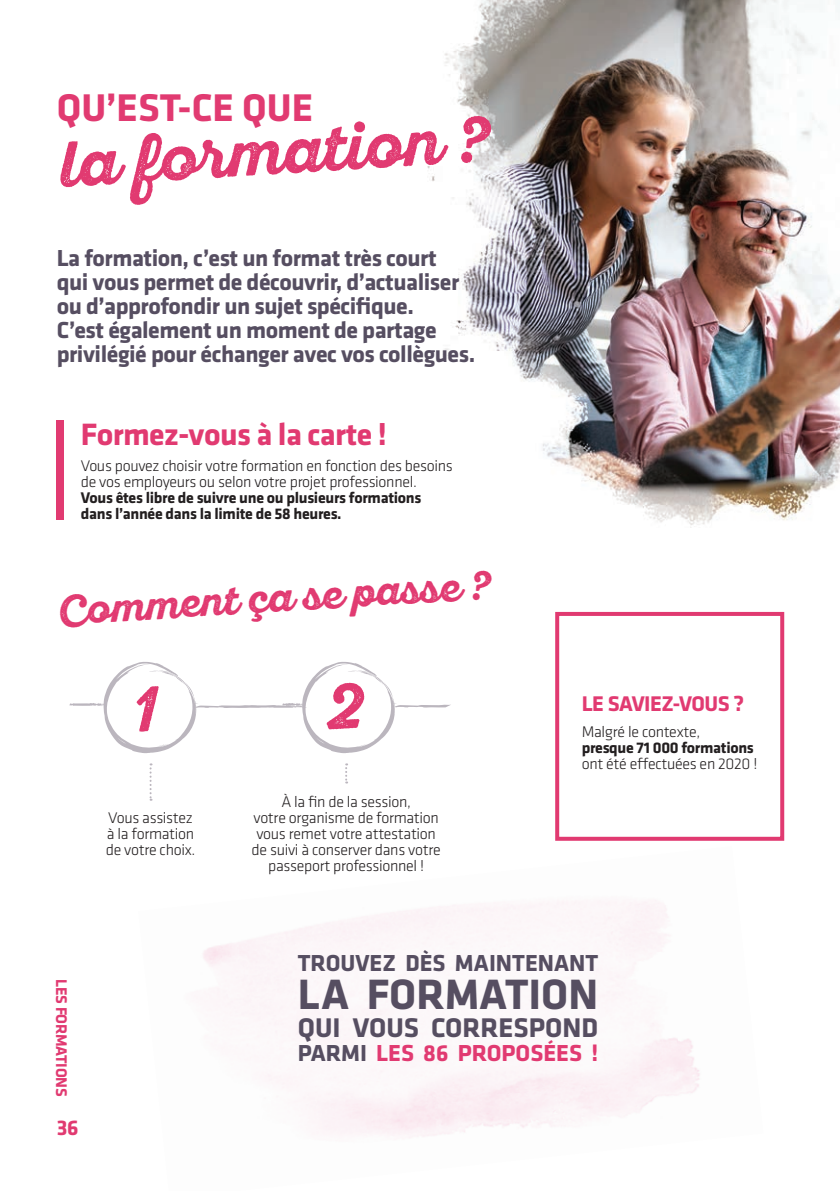
<style>
.page{position:relative;width:840px;height:1191px;background:#fff}
.page>*{position:absolute;margin:0;border:0;box-sizing:border-box;transform-origin:0 0}
.t1{font:700 64px "Sant Elia Rough";color:#e13a71}
.t2{font:700 44px "Klavika Basic";color:#564e61}
.t3{font:700 40px "Sant Elia Rough";color:#e13a71}
.t4{font:700 40px "Klavika Basic";color:#e13a71}
.t5{font:700 32px "Klavika Basic";letter-spacing:-.02em;color:#e13a71}
.t6{font:700 28px "Klavika Basic";color:#564e61}
.t7{font:700 24px/24px "Klavika Basic";letter-spacing:-.02em;color:#564e61}
.t8{font:700 24px "Klavika Basic";color:#564e61}
.t9{font:700 24px "Klavika Basic";color:#e13a71}
.t10{font:700 22px "Klavika Basic";letter-spacing:-.02em;color:#e13a71}
.t11{font:300 16px/16px "Klavika Basic";letter-spacing:-.02em;color:#231f20}
.t12{font:700 16px/16px "Klavika Basic";letter-spacing:-.02em;color:#231f20}
.t13{font:700 16px "Klavika Basic";letter-spacing:-.02em;color:#e13a71}
.s1{color:#564e61}
</style>
<div class="page">
<img style="left:404px;top:0;width:435px;height:528px">
<img style="left:780px;top:611px;width:5px;height:230px">
<div style="left:555px;top:612px;width:228px;height:228px;border:4px solid #e13a71"></div>
<svg style="left:149px;top:763px;width:2px;height:37px"></svg>
<svg style="left:345px;top:763px;width:2px;height:20px"></svg>
<div style="left:57px;top:420px;width:7px;height:100px;background:#e13a71"></div>
<svg style="left:69px;top:662px;width:382px;height:91px"></svg>
<h3 class="t4" style="left:57px;top:79px;width:258px">QU’EST-CE QUE</h3>
<h1 class="t1" style="left:57px;top:129px;width:432px;rotate:-4deg">la for mation ?</h1>
<h3 class="t7" style="left:57px;top:245px;width:420px">La formation, c’est un format très court<br>qui vous permet de découvrir, d’actualiser ou d’approfondir un sujet spécifique.<br>C’est également un moment de partage privilégié pour échanger avec vos collègues.</h3>
<h3 class="t5" style="left:81px;top:411px;width:307px">Formez-vous à la carte !</h3>
<p class="t11" style="left:81px;top:457px;width:373px">Vous pouvez choisir votre formation en fonction des besoins de vos employeurs ou selon votre projet professionnel.</p>
<p class="t12" style="left:81px;top:488px;width:342px">Vous êtes libre de suivre une ou plusieurs formations dans l’année dans la limite de 58 heures.</p>
<h3 class="t3" style="left:57px;top:589px;width:434px;rotate:-4deg">Comment ça se passe ?</h3>
<p class="t11" style="left:106px;top:809px;width:91px">Vous assistez à la formation de votre choix.</p>
<p class="t11" style="left:251px;top:793px;width:190px;text-align:center">À la fin de la session,<br>votre organisme de formation vous remet votre attestation de suivi à conserver dans votre passeport professionnel !</p>
<h3 class="t10" style="left:581px;top:687px;width:164px">LE SAVIEZ-VOUS ?</h3>
<p class="t11" style="left:581px;top:723px;width:120px">Malgré le contexte,</p>
<p class="t12" style="left:581px;top:738px;width:173px">presque 71 000 formations</p>
<p class="t11" style="left:581px;top:755px;width:177px">ont été effectuées en 2020 !</p>
<p class="t13" style="left:73px;top:979px;width:119px;rotate:90deg">LES FORMATIONS</p>
<h3 class="t10" style="left:57px;top:1111px;width:23px">36</h3>
<h3 class="t8" style="left:298px;top:945px;width:302px">TROUVEZ DÈS MAINTENANT</h3>
<h2 class="t2" style="left:298px;top:962px;width:301px">LA FORMATION</h2>
<h3 class="t6" style="left:298px;top:1007px;width:301px">QUI VOUS CORRESPOND</h3>
<h3 class="t9" style="left:298px;top:1035px;width:302px"><span class="s1">PARMI</span> LES 86 PROPOSÉES !</h3>
</div>
